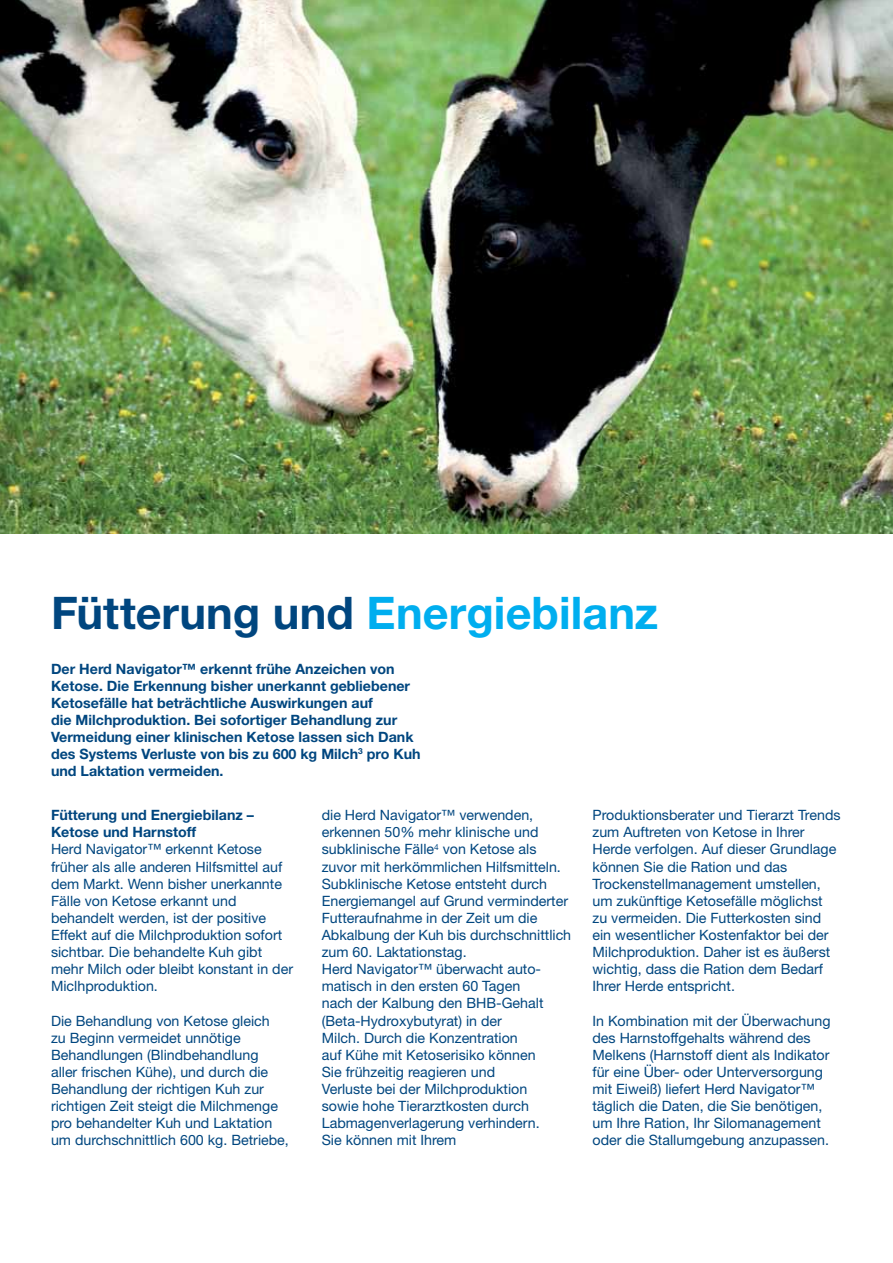
<style>
.page{position:relative;width:893px;height:1263px;background:#fff}
.page>*{position:absolute;margin:0;border:0;box-sizing:border-box;transform-origin:0 0}
.t1{font:700 45px "Helvetica Neue LT Std";color:#00aeef}
.t2{font:14.25px/17.1px "Helvetica Neue LT Std";color:#00467f}
.t3{font:700 14.25px/17.1px "Helvetica Neue LT Std";color:#00467f}
.s1{color:#00467f}
</style>
<div class="page">
<img style="left:0;top:0;width:893px;height:534px">
<h1 class="t1" style="left:51px;top:585px;width:609px"><span class="s1">Fütterung und</span> Energiebilanz</h1>
<p class="t3" style="left:51px;top:660px;width:371px">Der Herd Navigator™ erkennt frühe Anzeichen von Ketose. Die Erkennung bisher unerkannt gebliebener Ketosefälle hat beträchtliche Auswirkungen auf<br>die Milchproduktion. Bei sofortiger Behandlung zur Vermeidung einer klinischen Ketose lassen sich Dank des Systems Verluste von bis zu 600 kg Milch<sup>3</sup> pro Kuh und Laktation vermeiden.</p>
<p class="t3" style="left:51px;top:806px;width:204px">Fütterung und Energiebilanz –<br>Ketose und Harnstoff</p>
<p class="t2" style="left:51px;top:841px;width:244px">Herd Navigator™ erkennt Ketose früher als alle anderen Hilfsmittel auf dem Markt. Wenn bisher unerkannte Fälle von Ketose erkannt und behandelt werden, ist der positive Effekt auf die Milchproduktion sofort sichtbar. Die behandelte Kuh gibt mehr Milch oder bleibt konstant in der Miclhproduktion.</p>
<p class="t2" style="left:51px;top:1012px;width:239px">Die Behandlung von Ketose gleich<br>zu Beginn vermeidet unnötige Behandlungen (Blindbehandlung<br>aller frischen Kühe), und durch die Behandlung der richtigen Kuh zur richtigen Zeit steigt die Milchmenge pro behandelter Kuh und Laktation um durchschnittlich 600 kg. Betriebe,</p>
<p class="t2" style="left:322px;top:806px;width:251px">die Herd Navigator™ verwenden, erkennen 50% mehr klinische und subklinische Fälle<sup>4</sup> von Ketose als zuvor mit herkömmlichen Hilfsmitteln.<br>Subklinische Ketose entsteht durch<br>Energiemangel auf Grund verminderter<br>Futteraufnahme in der Zeit um die<br>Abkalbung der Kuh bis durchschnittlich zum 60. Laktationstag.<br>Herd Navigator™ überwacht auto&shy;matisch in den ersten 60 Tagen<br>nach der Kalbung den BHB-Gehalt (Beta-Hydroxybutyrat) in der<br>Milch. Durch die Konzentration<br>auf Kühe mit Ketoserisiko können<br>Sie frühzeitig reagieren und<br>Verluste bei der Milchproduktion<br>sowie hohe Tierarztkosten durch<br>Labmagenverlagerung verhindern.<br>Sie können mit Ihrem</p>
<p class="t2" style="left:592px;top:806px;width:250px">Produktionsberater und Tierarzt Trends zum Auftreten von Ketose in Ihrer Herde verfolgen. Auf dieser Grundlage können Sie die Ration und das Trockenstellmanagement umstellen, um zukünftige Ketosefälle möglichst zu vermeiden. Die Futterkosten sind ein wesentlicher Kostenfaktor bei der Milchproduktion. Daher ist es äußerst wichtig, dass die Ration dem Bedarf Ihrer Herde entspricht.</p>
<p class="t2" style="left:592px;top:1012px;width:240px">In Kombination mit der Überwachung des Harnstoffgehalts während des Melkens (Harnstoff dient als Indikator für eine Über- oder Unterversorgung mit Eiweiß) liefert Herd Navigator™ täglich die Daten, die Sie benötigen, um Ihre Ration, Ihr Silomanagement oder die Stallumgebung anzupassen.</p>
</div>
